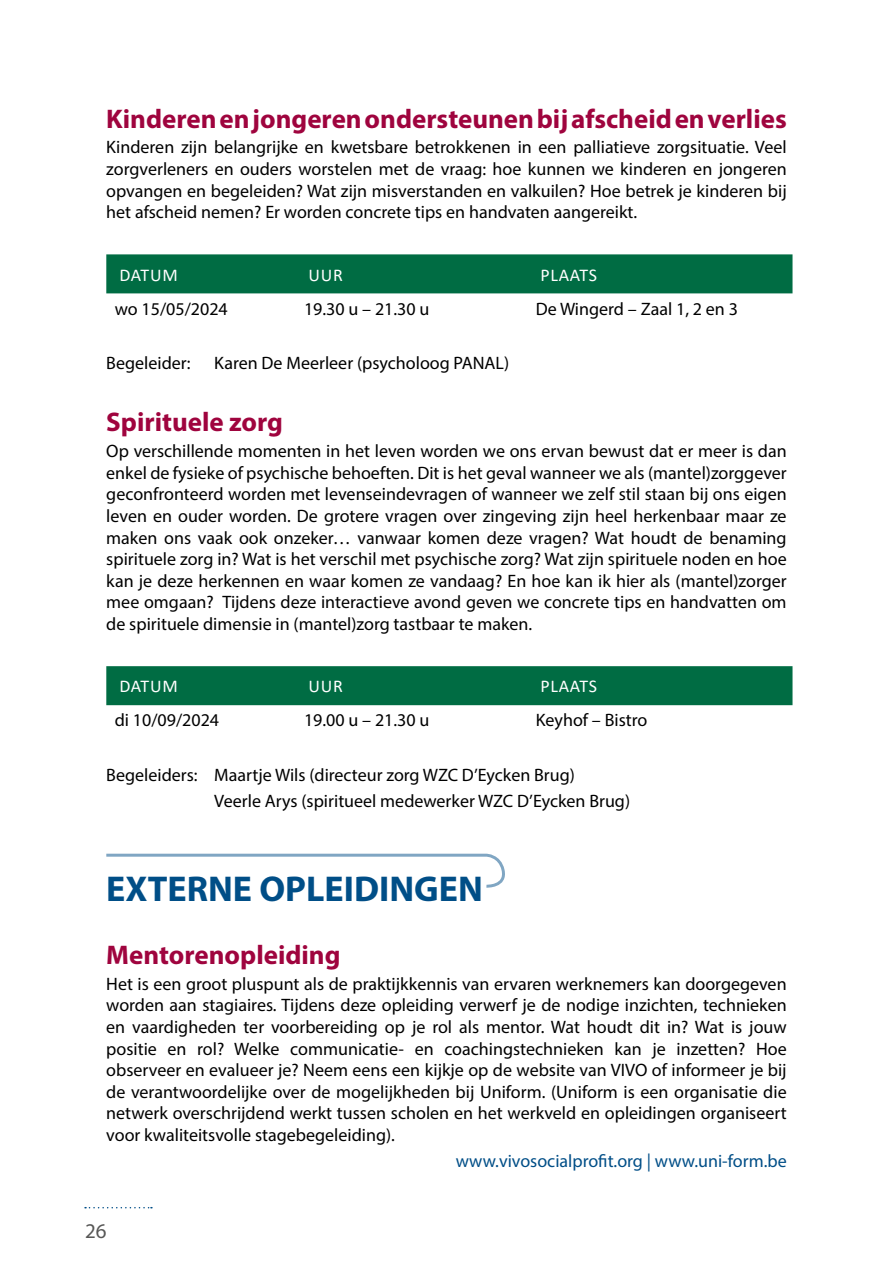
<style>
.page{position:relative;width:893px;height:1263px;background:#fff}
.page>*{position:absolute;margin:0;border:0;box-sizing:border-box;transform-origin:0 0}
.t1{font:700 36px "Myriad Pro";color:#004e87}
.t2{font:700 27px "Myriad Pro";color:#9f043e}
.t3{font:21px "Myriad Pro";color:#575756}
.t4{font:18px/21.6px "Myriad Pro";color:#000;text-align:justify}
.t5{font:18px "Myriad Pro";color:#004e87}
.t6{font:18px "Calibri";letter-spacing:.04em;color:#fff}
</style>
<div class="page">
<svg style="left:85px;top:1207px;width:67px;height:1px"></svg>
<div style="left:106px;top:254px;width:686px;height:39px;background:#006c43"></div>
<div style="left:106px;top:666px;width:686px;height:39px;background:#006c43"></div>
<svg style="left:106px;top:853px;width:399px;height:35px"></svg>
<h2 class="t2" style="left:106px;top:101px;width:682px">Kinderen en jongeren ondersteunen bij afscheid en verlies</h2>
<p class="t4" style="left:106px;top:136px;width:682px">Kinderen zijn belangrijke en kwetsbare betrokkenen in een palliatieve zorgsituatie. Veel zorgverleners en ouders worstelen met de vraag: hoe kunnen we kinderen en jongeren opvangen en begeleiden? Wat zijn misverstanden en valkuilen? Hoe betrek je kinderen bij het afscheid nemen? Er worden concrete tips en handvaten aangereikt.</p>
<p class="t6" style="left:119px;top:262px;width:60px">DATUM</p>
<p class="t6" style="left:309px;top:262px;width:36px">UUR</p>
<p class="t6" style="left:540px;top:262px;width:58px">PLAATS</p>
<p class="t4" style="left:115px;top:298px;width:114px">wo 15/05/2024</p>
<p class="t4" style="left:304px;top:298px;width:127px">19.30 u – 21.30 u</p>
<p class="t4" style="left:536px;top:298px;width:204px">De Wingerd – Zaal 1, 2 en 3</p>
<p class="t4" style="left:106px;top:352px;width:86px">Begeleider:</p>
<p class="t4" style="left:214px;top:352px;width:296px">Karen De Meerleer (psycholoog PANAL)</p>
<h2 class="t2" style="left:106px;top:405px;width:178px">Spirituele zorg</h2>
<p class="t4" style="left:106px;top:440px;width:682px">Op verschillende momenten in het leven worden we ons ervan bewust dat er meer is dan enkel de fysieke of psychische behoeften. Dit is het geval wanneer we als (mantel)zorggever geconfronteerd worden met levenseindevragen of wanneer we zelf stil staan bij ons eigen leven en ouder worden. De grotere vragen over zingeving zijn heel herkenbaar maar ze maken ons vaak ook onzeker… vanwaar komen deze vragen? Wat houdt de benaming spirituele zorg in? Wat is het verschil met psychische zorg? Wat zijn spirituele noden en hoe kan je deze herkennen en waar komen ze vandaag? En hoe kan ik hier als (mantel)zorger mee omgaan? Tijdens deze interactieve avond geven we concrete tips en handvatten om de spirituele dimensie in (mantel)zorg tastbaar te maken.</p>
<p class="t6" style="left:119px;top:674px;width:60px">DATUM</p>
<p class="t6" style="left:309px;top:674px;width:36px">UUR</p>
<p class="t6" style="left:540px;top:674px;width:58px">PLAATS</p>
<p class="t4" style="left:115px;top:709px;width:106px">di 10/09/2024</p>
<p class="t4" style="left:304px;top:709px;width:127px">19.00 u – 21.30 u</p>
<p class="t4" style="left:536px;top:709px;width:113px">Keyhof – Bistro</p>
<p class="t4" style="left:214px;top:761px;width:417px;line-height:25.8px;text-indent:-108px">Begeleiders: Maartje Wils (directeur zorg WZC D’Eycken Brug)<br>Veerle Arys (spiritueel medewerker WZC D’Eycken Brug)</p>
<h1 class="t1" style="left:106px;top:866px;width:378px">EXTERNE OPLEIDINGEN</h1>
<h2 class="t2" style="left:106px;top:937px;width:236px">Mentorenopleiding</h2>
<p class="t4" style="left:106px;top:973px;width:682px">Het is een groot pluspunt als de praktijkkennis van ervaren werknemers kan doorgegeven worden aan stagiaires. Tijdens deze opleiding verwerf je de nodige inzichten, technieken en vaardigheden ter voorbereiding op je rol als mentor. Wat houdt dit in? Wat is jouw positie en rol? Welke communicatie- en coachingstechnieken kan je inzetten? Hoe observeer en evalueer je? Neem eens een kijkje op de website van VIVO of informeer je bij de verantwoordelijke over de mogelijkheden bij Uniform. (Uniform is een organisatie die netwerk overschrijdend werkt tussen scholen en het werkveld en opleidingen organiseert voor kwaliteitsvolle stagebegeleiding).</p>
<p class="t5" style="left:456px;top:1150px;width:332px">www.vivosocialprofit.org | www.uni-form.be</p>
<p class="t3" style="left:85px;top:1218px;width:23px">26</p>
</div>
